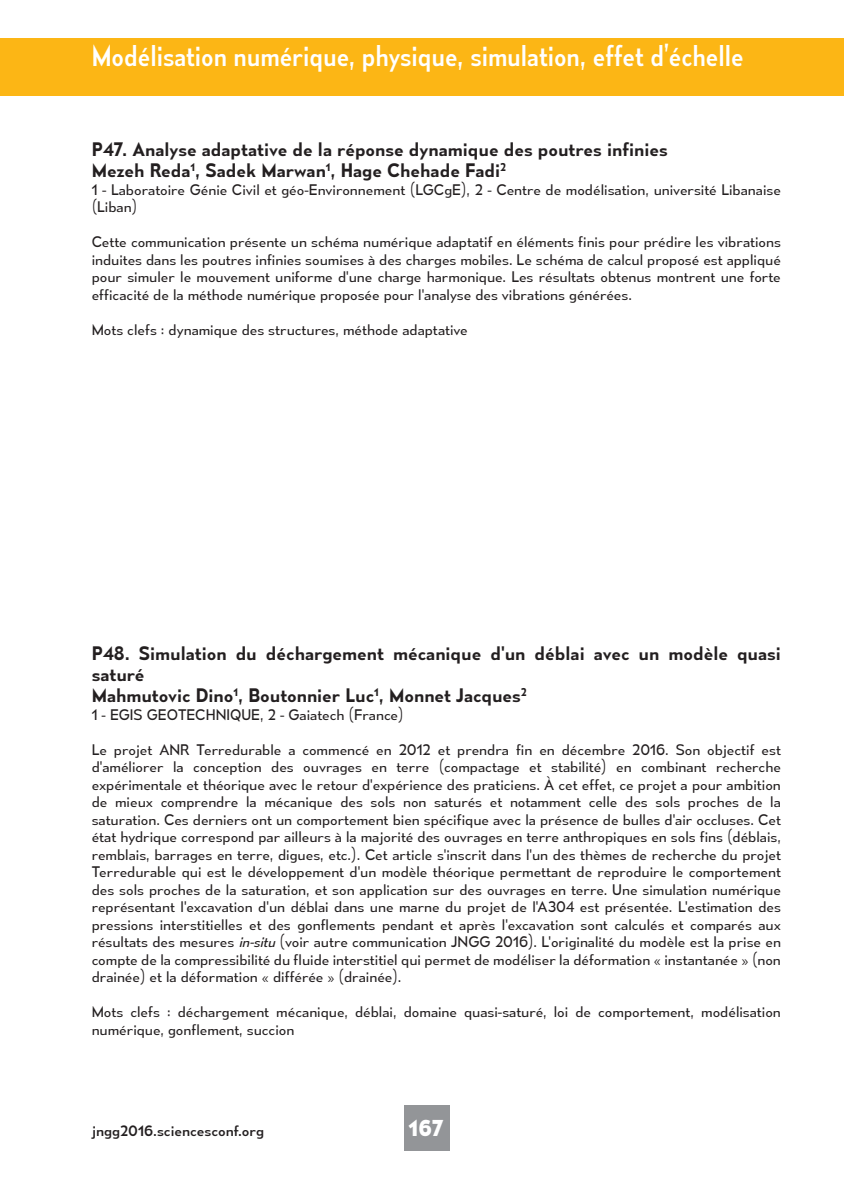
<style>
.page{position:relative;width:844px;height:1191px;background:#fff}
.page>*{position:absolute;margin:0;border:0;box-sizing:border-box;transform-origin:0 0}
.t1{font:28px "Mesmerize Sc Rg";color:#fff}
.t2{font:700 21px "Mesmerize Rg";color:#fff}
.t3{font:17.5px/21px "Mesmerize Sb";color:#231f20}
.t4{font:14px/17.5px "Mesmerize Bk";color:#231f20;text-align:justify}
.t5{font:14px "Mesmerize Rg";color:#231f20}
.s1{font-style:italic}
</style>
<div class="page">
<div style="left:0;top:39px;width:843px;height:57px;background:#fcb615"></div>
<div style="left:404px;top:1105px;width:45px;height:46px;background:#939598"></div>
<h1 class="t1" style="left:92px;top:38px;width:653px">Modélisation numérique, physique, simulation, effet d’échelle</h1>
<p class="t3" style="left:92px;top:139px;width:577px">P47. Analyse adaptative de la réponse dynamique des poutres infinies<br>Mezeh Reda<sup>1</sup>, Sadek Marwan<sup>1</sup>, Hage Chehade Fadi<sup>2</sup></p>
<p class="t4" style="left:92px;top:180px;width:690px">1 - Laboratoire Génie Civil et géo-Environnement (LGCgE), 2 - Centre de modélisation, université Libanaise (Liban)</p>
<p class="t4" style="left:92px;top:233px;width:690px">Cette communication présente un schéma numérique adaptatif en éléments finis pour prédire les vibrations induites dans les poutres infinies soumises à des charges mobiles. Le schéma de calcul proposé est appliqué pour simuler le mouvement uniforme d'une charge harmonique. Les résultats obtenus montrent une forte efficacité de la méthode numérique proposée pour l'analyse des vibrations générées.</p>
<p class="t4" style="left:92px;top:320px;width:377px">Mots clefs : dynamique des structures, méthode adaptative</p>
<p class="t3" style="left:92px;top:643px;width:690px">P48. Simulation du déchargement mécanique d'un déblai avec un modèle quasi saturé<br>Mahmutovic Dino<sup>1</sup>, Boutonnier Luc<sup>1</sup>, Monnet Jacques<sup>2</sup></p>
<p class="t4" style="left:92px;top:705px;width:313px">1 - EGIS GEOTECHNIQUE, 2 - Gaiatech (France)</p>
<p class="t4" style="left:92px;top:740px;width:690px">Le projet ANR Terredurable a commencé en 2012 et prendra fin en décembre 2016. Son objectif est d'améliorer la conception des ouvrages en terre (compactage et stabilité) en combinant recherche expérimentale et théorique avec le retour d'expérience des praticiens. À cet effet, ce projet a pour ambition de mieux comprendre la mécanique des sols non saturés et notamment celle des sols proches de la saturation. Ces derniers ont un comportement bien spécifique avec la présence de bulles d'air occluses. Cet état hydrique correspond par ailleurs à la majorité des ouvrages en terre anthropiques en sols fins (déblais, remblais, barrages en terre, digues, etc.). Cet article s'inscrit dans l'un des thèmes de recherche du projet Terredurable qui est le développement d'un modèle théorique permettant de reproduire le comportement des sols proches de la saturation, et son application sur des ouvrages en terre. Une simulation numérique représentant l'excavation d'un déblai dans une marne du projet de l'A304 est présentée. L'estimation des pressions interstitielles et des gonflements pendant et après l'excavation sont calculés et comparés aux résultats des mesures <span class="s1">in-situ</span> (voir autre communication JNGG 2016). L'originalité du modèle est la prise en compte de la compressibilité du fluide interstitiel qui permet de modéliser la déformation « instantanée » (non drainée) et la déformation « différée » (drainée).</p>
<p class="t4" style="left:92px;top:1003px;width:690px">Mots clefs : déchargement mécanique, déblai, domaine quasi-saturé, loi de comportement, modélisation numérique, gonflement, succion</p>
<p class="t5" style="left:92px;top:1121px;width:174px">jngg2016.sciencesconf.org</p>
<h2 class="t2" style="left:408px;top:1114px;width:36px">167</h2>
</div>
